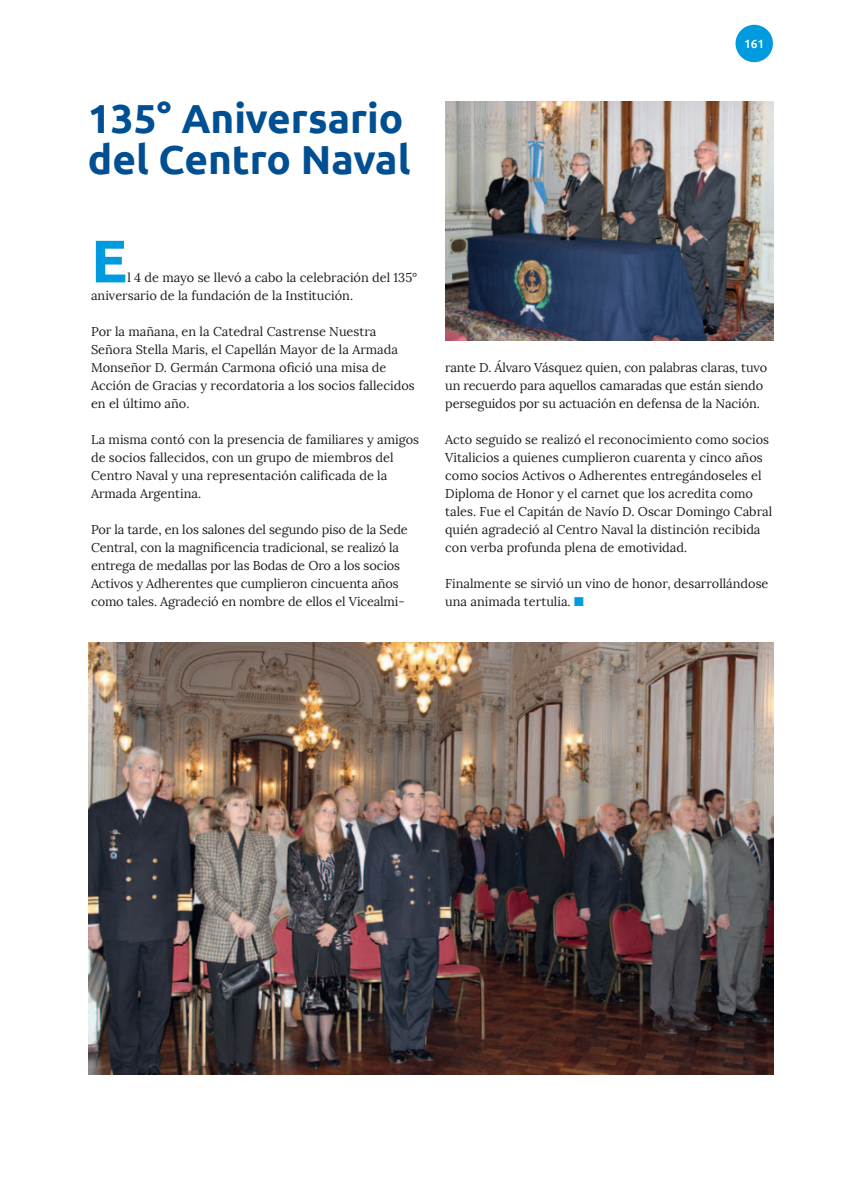
<style>
.page{position:relative;width:850px;height:1190px;background:#fff}
.page>*{position:absolute;margin:0;border:0;box-sizing:border-box;transform-origin:0 0}
.t1{font:700 60px "Ubuntu";color:#009bde}
.t2{font:700 40.5px/40.5px "Ubuntu";color:#004f92}
.t3{font:12.75px/18px "Lora";color:#231f20}
.t4{font:500 12px "Ubuntu";color:#fff}
.s1{color:#009bde}
</style>
<div class="page">
<div style="left:735px;top:25px;width:38px;height:37px;background:#009bde;border-radius:50%"></div>
<img style="left:445px;top:102px;width:328px;height:239px">
<img style="left:89px;top:642px;width:684px;height:432px">
<h2 class="t2" style="left:88px;top:98px;width:324px">135° Aniversario del Centro Naval</h2>
<p class="t4" style="left:744px;top:37px;width:22px">161</p>
<h1 class="t1" style="left:91px;top:225px;width:38px">E</h1>
<p class="t3" style="left:91px;top:269px;width:328px;text-indent:36px">l 4 de mayo se llevó a cabo la celebración del 135° aniversario de la fundación de la Institución.</p>
<p class="t3" style="left:91px;top:323px;width:325px">Por la mañana, en la Catedral Castrense Nuestra Señora Stella Maris, el Capellán Mayor de la Armada Monseñor D. Germán Carmona ofició una misa de Acción de Gracias y recordatoria a los socios fallecidos en el último año.</p>
<p class="t3" style="left:91px;top:431px;width:329px">La misma contó con la presencia de familiares y amigos de socios fallecidos, con un grupo de miembros del Centro Naval y una representación calificada de la Armada Argentina.</p>
<p class="t3" style="left:91px;top:521px;width:318px">Por la tarde, en los salones del segundo piso de la Sede Central, con la magnificencia tradicional, se realizó la entrega de medallas por las Bodas de Oro a los socios Activos y Adherentes que cumplieron cincuenta años como tales. Agradeció en nombre de ellos el Vicealmi-</p>
<p class="t3" style="left:445px;top:359px;width:323px">rante D. Álvaro Vásquez quien, con palabras claras, tuvo un recuerdo para aquellos camaradas que están siendo perseguidos por su actuación en defensa de la Nación.</p>
<p class="t3" style="left:445px;top:431px;width:328px">Acto seguido se realizó el reconocimiento como socios Vitalicios a quienes cumplieron cuarenta y cinco años como socios Activos o Adherentes entregándoseles el Diploma de Honor y el carnet que los acredita como tales. Fue el Capitán de Navío D. Oscar Domingo Cabral quién agradeció al Centro Naval la distinción recibida con verba profunda plena de emotividad.</p>
<p class="t3" style="left:445px;top:575px;width:325px">Finalmente se sirvió un vino de honor, desarrollándose una animada tertulia. <span class="s1">■</span></p>
</div>
